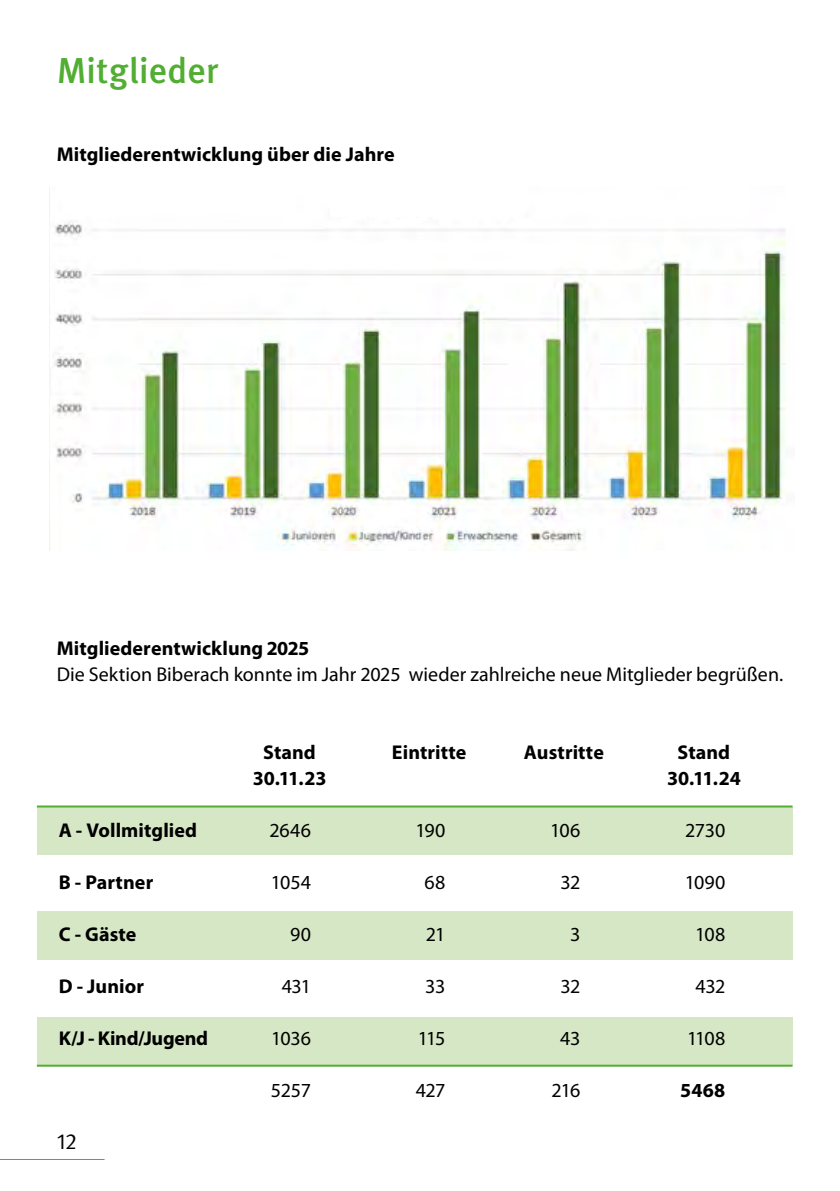
<style>
.page{position:relative;width:840px;height:1191px;background:#fff}
.page>*{position:absolute;margin:0;border:0;box-sizing:border-box;transform-origin:0 0}
.Kapitel{font:500 36px "Meta Pro";letter-spacing:-.005em;color:#52ae32}
.t1{font:22px "Meta Pro";color:#000}
.Fließtext{font:700 20px/26px "Myriad Pro";letter-spacing:.005em;color:#000;text-align:center}
.Fließtext-2{font:20px "Myriad Pro";color:#000}
.Fließtext-3{font:700 20px "Myriad Pro";letter-spacing:-.015em;color:#000}
</style>
<div class="page">
<hr style="left:0;top:1159px;width:104px;height:1px;background:#52ae32">
<img style="left:54px;top:222px;width:732px;height:329px">
<div style="left:37px;top:1016px;width:755px;height:49px;background:#d6e7c5"></div>
<div style="left:37px;top:911px;width:755px;height:48px;background:#d6e7c5"></div>
<div style="left:37px;top:806px;width:755px;height:49px;background:#d6e7c5"></div>
<hr style="left:37px;top:1064px;width:755px;height:2px;background:#52ae32">
<hr style="left:37px;top:805px;width:755px;height:2px;background:#52ae32">
<p class="Kapitel" style="left:57px;top:47px;width:163px">Mitglieder</p>
<p class="Fließtext" style="left:57px;top:140px;width:339px">Mitgliederentwicklung über die Jahre</p>
<p class="Fließtext" style="left:57px;top:634px;width:253px">Mitgliederentwicklung 2025</p>
<p class="Fließtext-2" style="left:57px;top:662px;width:727px">Die Sektion Biberach konnte im Jahr 2025 wieder zahlreiche neue Mitglieder begrüßen.</p>
<p class="Fließtext" style="left:252px;top:738px;width:75px">Stand<br>30.11.23</p>
<p class="Fließtext" style="left:392px;top:738px;width:76px">Eintritte</p>
<p class="Fließtext" style="left:523px;top:738px;width:81px">Austritte</p>
<p class="Fließtext" style="left:666px;top:738px;width:75px">Stand<br>30.11.24</p>
<p class="Fließtext" style="left:59px;top:816px;width:140px">A - Vollmitglied</p>
<p class="Fließtext-2" style="left:269px;top:818px;width:43px">2646</p>
<p class="Fließtext-2" style="left:415px;top:818px;width:31px">190</p>
<p class="Fließtext-2" style="left:550px;top:818px;width:32px">106</p>
<p class="Fließtext-2" style="left:684px;top:818px;width:42px">2730</p>
<p class="Fließtext" style="left:59px;top:868px;width:96px">B - Partner</p>
<p class="Fließtext-2" style="left:271px;top:870px;width:42px">1054</p>
<p class="Fließtext-2" style="left:424px;top:870px;width:22px">68</p>
<p class="Fließtext-2" style="left:560px;top:870px;width:21px">32</p>
<p class="Fließtext-2" style="left:684px;top:870px;width:42px">1090</p>
<p class="Fließtext" style="left:59px;top:920px;width:79px">C - Gäste</p>
<p class="Fließtext-2" style="left:290px;top:922px;width:22px">90</p>
<p class="Fließtext-2" style="left:425px;top:922px;width:21px">21</p>
<p class="Fließtext-2" style="left:570px;top:922px;width:12px">3</p>
<p class="Fließtext-2" style="left:694px;top:922px;width:32px">108</p>
<p class="Fließtext" style="left:59px;top:972px;width:87px">D - Junior</p>
<p class="Fließtext-2" style="left:281px;top:974px;width:31px">431</p>
<p class="Fließtext-2" style="left:425px;top:974px;width:21px">33</p>
<p class="Fließtext-2" style="left:560px;top:974px;width:21px">32</p>
<p class="Fließtext-2" style="left:695px;top:974px;width:31px">432</p>
<p class="Fließtext-3" style="left:59px;top:1025px;width:151px">K/J - Kind/Jugend</p>
<p class="Fließtext-2" style="left:271px;top:1026px;width:41px">1036</p>
<p class="Fließtext-2" style="left:417px;top:1026px;width:29px">115</p>
<p class="Fließtext-2" style="left:560px;top:1026px;width:22px">43</p>
<p class="Fließtext-2" style="left:686px;top:1026px;width:40px">1108</p>
<p class="Fließtext-2" style="left:271px;top:1078px;width:41px">5257</p>
<p class="Fließtext-2" style="left:415px;top:1078px;width:31px">427</p>
<p class="Fließtext-2" style="left:551px;top:1078px;width:30px">216</p>
<p class="Fließtext" style="left:680px;top:1076px;width:47px">5468</p>
<p class="t1" style="left:57px;top:1127px;width:22px">12</p>
</div>
